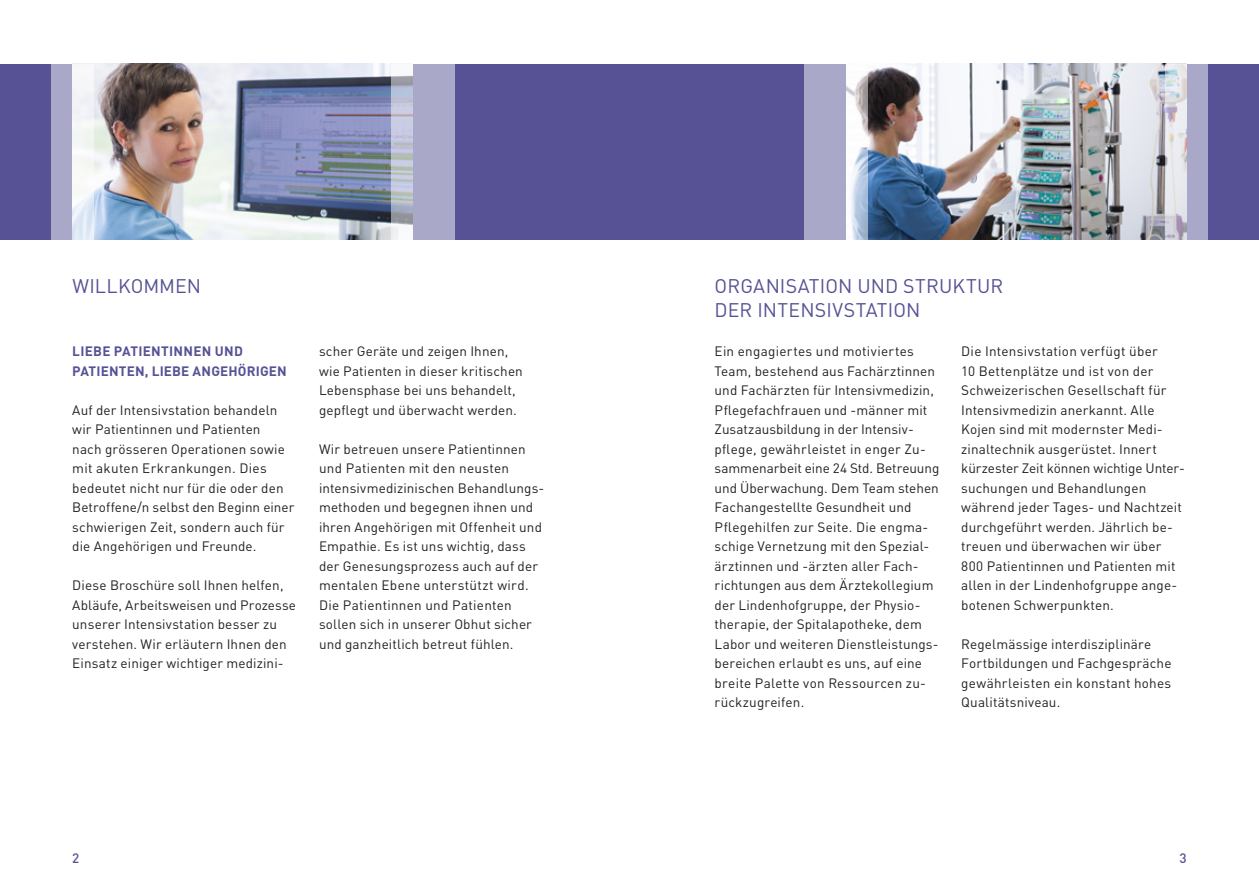
<style>
.page{position:relative;width:1259px;height:893px;background:#fff}
.page>*{position:absolute;margin:0;border:0;box-sizing:border-box;transform-origin:0 0}
.t1{font:19.5px/24px "DIN Pro";letter-spacing:.005em;color:#565295}
.t2{font:13.5px/19.5px "DIN Pro";letter-spacing:.01em;color:#231f20}
.t3{font:700 13.5px/19.5px "DIN Pro";letter-spacing:.015em;color:#565295}
.t4{font:500 13.5px "DIN Pro";color:#565295}
</style>
<div class="page">
<div style="left:0;top:64px;width:1259px;height:175px;background:#565295"></div>
<img style="left:867px;top:64px;width:298px;height:175px">
<img style="left:94px;top:64px;width:297px;height:175px">
<svg style="left:391px;top:64px;width:64px;height:175px;background:#b2b2cc"></svg>
<svg style="left:804px;top:64px;width:63px;height:175px;background:#bbbbd4"></svg>
<svg style="left:51px;top:64px;width:43px;height:175px;background:#cecee0"></svg>
<svg style="left:1165px;top:64px;width:43px;height:175px;background:#c4c3d6"></svg>
<h1 class="t1" style="left:72px;top:273px;width:130px">WILLKOMMEN</h1>
<p class="t3" style="left:72px;top:341px;width:216px">LIEBE PATIENTINNEN UND<br>PATIENTEN, LIEBE ANGEHÖRIGEN</p>
<p class="t2" style="left:72px;top:400px;width:224px">Auf der Intensivstation behandeln wir Patientinnen und Patienten<br>nach grösseren Operationen sowie mit akuten Erkrankungen. Dies bedeutet nicht nur für die oder den Betroffene/n selbst den Beginn einer schwierigen Zeit, sondern auch für die Angehörigen und Freunde.</p>
<p class="t2" style="left:72px;top:575px;width:225px">Diese Broschüre soll Ihnen helfen, Abläufe, Arbeitsweisen und Prozesse unserer Intensivstation besser zu verstehen. Wir erläutern Ihnen den Einsatz einiger wichtiger medizini-</p>
<p class="t2" style="left:319px;top:341px;width:205px">scher Geräte und zeigen Ihnen, wie Patienten in dieser kritischen<br>Lebensphase bei uns behandelt, gepflegt und überwacht werden.</p>
<p class="t2" style="left:319px;top:439px;width:227px">Wir betreuen unsere Patientinnen und Patienten mit den neusten intensivmedizinischen Behandlungs&shy;methoden und begegnen ihnen und ihren Angehörigen mit Offenheit und Empathie. Es ist uns wichtig, dass der Genesungsprozess auch auf der mentalen Ebene unterstützt wird.<br>Die Patientinnen und Patienten sollen sich in unserer Obhut sicher und ganzheitlich betreut fühlen.</p>
<h1 class="t1" style="left:714px;top:273px;width:290px">ORGANISATION UND STRUKTUR<br>DER INTENSIVSTATION</h1>
<p class="t2" style="left:714px;top:341px;width:226px">Ein engagiertes und motiviertes Team, bestehend aus Fachärztinnen und Fachärzten für Intensivmedizin, Pflegefachfrauen und -männer mit Zusatzausbildung in der Intensiv&shy;pflege, gewährleistet in enger Zu&shy;sammenarbeit eine 24 Std. Betreuung und Überwachung. Dem Team stehen Fachangestellte Gesundheit und Pflegehilfen zur Seite. Die engma&shy;schige Vernetzung mit den Spezial&shy;ärztinnen und -ärzten aller Fach&shy;richtungen aus dem Ärztekollegium der Lindenhofgruppe, der Physio&shy;therapie, der Spitalapotheke, dem Labor und weiteren Dienstleistungs&shy;bereichen erlaubt es uns, auf eine breite Palette von Ressourcen zu&shy;rückzugreifen.</p>
<p class="t2" style="left:961px;top:341px;width:225px">Die Intensivstation verfügt über<br>10 Bettenplätze und ist von der Schweizerischen Gesellschaft für Intensivmedizin anerkannt. Alle Kojen sind mit modernster Medi&shy;zinaltechnik ausgerüstet. Innert kürzester Zeit können wichtige Unter&shy;suchungen und Behandlungen während jeder Tages- und Nachtzeit durchgeführt werden. Jährlich be&shy;treuen und überwachen wir über 800 Patientinnen und Patienten mit allen in der Lindenhofgruppe ange&shy;botenen Schwerpunkten.</p>
<p class="t2" style="left:961px;top:633px;width:212px">Regelmässige interdisziplinäre<br>Fortbildungen und Fachgespräche gewährleisten ein konstant hohes<br>Qualitätsniveau.</p>
<p class="t4" style="left:72px;top:849px;width:9px">2</p>
<p class="t4" style="left:1179px;top:849px;width:9px">3</p>
</div>
